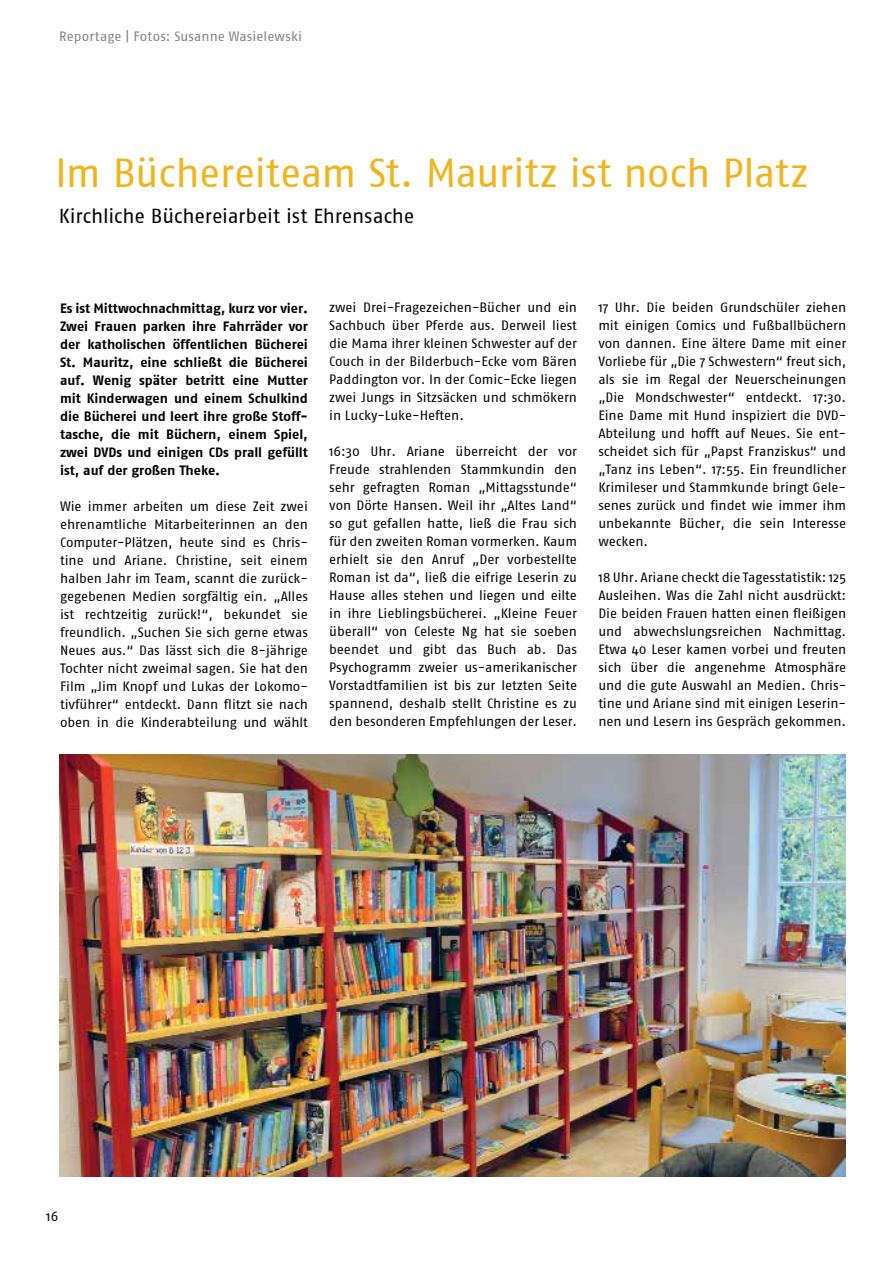
<style>
.page{position:relative;width:893px;height:1263px;background:#fff}
.page>*{position:absolute;margin:0;border:0;box-sizing:border-box;transform-origin:0 0}
.t1{font:40.5px "Fago No Regular Roman";letter-spacing:-.015em;color:#f0b51d}
.t2{font:20.25px "Fago No Regular Roman";letter-spacing:-.015em;color:#000}
.t3{font:13.5px/18px "Fago No Regular Roman";letter-spacing:-.005em;color:#000;text-align:justify}
.t4{font:13.5px/18px "Fago No Bold Roman";letter-spacing:-.005em;color:#000;text-align:justify}
.t5{font:13.5px "Fago No Regular Roman";letter-spacing:.005em;color:#808285}
</style>
<div class="page">
<img style="left:60px;top:755px;width:786px;height:422px">
<p class="t5" style="left:59px;top:29px;width:244px">Reportage | Fotos: Susanne Wasielewski</p>
<h1 class="t1" style="left:55px;top:149px;width:754px">Im Büchereiteam St. Mauritz ist noch Platz</h1>
<h2 class="t2" style="left:59px;top:204px;width:357px">Kirchliche Büchereiarbeit ist Ehrensache</h2>
<p class="t4" style="left:60px;top:299px;width:249px">Es ist Mittwochnachmittag, kurz vor vier.<br>Zwei Frauen parken ihre Fahrräder vor der katholischen öffentlichen Bücherei St. Mauritz, eine schließt die Bücherei auf. Wenig später betritt eine Mutter mit Kinderwagen und einem Schulkind die Bücherei und leert ihre große Stoff&shy;tasche, die mit Büchern, einem Spiel, zwei DVDs und einigen CDs prall gefüllt ist, auf der großen Theke.</p>
<p class="t3" style="left:60px;top:497px;width:249px">Wie immer arbeiten um diese Zeit zwei ehrenamtliche Mitarbeiterinnen an den Computer-Plätzen, heute sind es Chris&shy;tine und Ariane. Christine, seit einem halben Jahr im Team, scannt die zurück&shy;gegebenen Medien sorgfältig ein. „Alles ist rechtzeitig zurück!“, bekundet sie freundlich. „Suchen Sie sich gerne etwas Neues aus.“ Das lässt sich die 8-jährige Tochter nicht zweimal sagen. Sie hat den Film „Jim Knopf und Lukas der Lokomo&shy;tivführer“ entdeckt. Dann flitzt sie nach oben in die Kinderabteilung und wählt</p>
<p class="t3" style="left:329px;top:299px;width:249px">zwei Drei-Fragezeichen-Bücher und ein Sachbuch über Pferde aus. Derweil liest die Mama ihrer kleinen Schwester auf der Couch in der Bilderbuch-Ecke vom Bären Paddington vor. In der Comic-Ecke liegen zwei Jungs in Sitzsäcken und schmökern in Lucky-Luke-Heften.</p>
<p class="t3" style="left:329px;top:443px;width:249px">16:30 Uhr. Ariane überreicht der vor Freude strahlenden Stammkundin den sehr gefragten Roman „Mittagsstunde“ von Dörte Hansen. Weil ihr „Altes Land“ so gut gefallen hatte, ließ die Frau sich für den zweiten Roman vormerken. Kaum erhielt sie den Anruf „Der vorbestellte Roman ist da“, ließ die eifrige Leserin zu Hause alles stehen und liegen und eilte in ihre Lieblingsbücherei. „Kleine Feuer überall“ von Celeste Ng hat sie soeben beendet und gibt das Buch ab. Das Psychogramm zweier us-amerikanischer Vorstadtfamilien ist bis zur letzten Seite spannend, deshalb stellt Christine es zu den besonderen Empfehlungen der Leser.</p>
<p class="t3" style="left:598px;top:299px;width:249px">17 Uhr. Die beiden Grundschüler ziehen mit einigen Comics und Fußballbüchern von dannen. Eine ältere Dame mit einer Vorliebe für „Die 7 Schwestern“ freut sich, als sie im Regal der Neuerscheinungen „Die Mondschwester“ entdeckt. 17:30.<br>Eine Dame mit Hund inspiziert die DVD-Abteilung und hofft auf Neues. Sie ent&shy;scheidet sich für „Papst Franziskus“ und „Tanz ins Leben“. 17:55. Ein freundlicher Krimileser und Stammkunde bringt Gele&shy;senes zurück und findet wie immer ihm unbekannte Bücher, die sein Interesse wecken.</p>
<p class="t3" style="left:598px;top:568px;width:249px">18 Uhr. Ariane checkt die Tagesstatistik: 125<br>Ausleihen. Was die Zahl nicht ausdrückt:<br>Die beiden Frauen hatten einen fleißigen und abwechslungsreichen Nachmittag.<br>Etwa 40 Leser kamen vorbei und freuten sich über die angenehme Atmosphäre und die gute Auswahl an Medien. Chris&shy;tine und Ariane sind mit einigen Leserin&shy;nen und Lesern ins Gespräch gekommen.</p>
<p class="t3" style="left:46px;top:1207px;width:14px">16</p>
</div>
